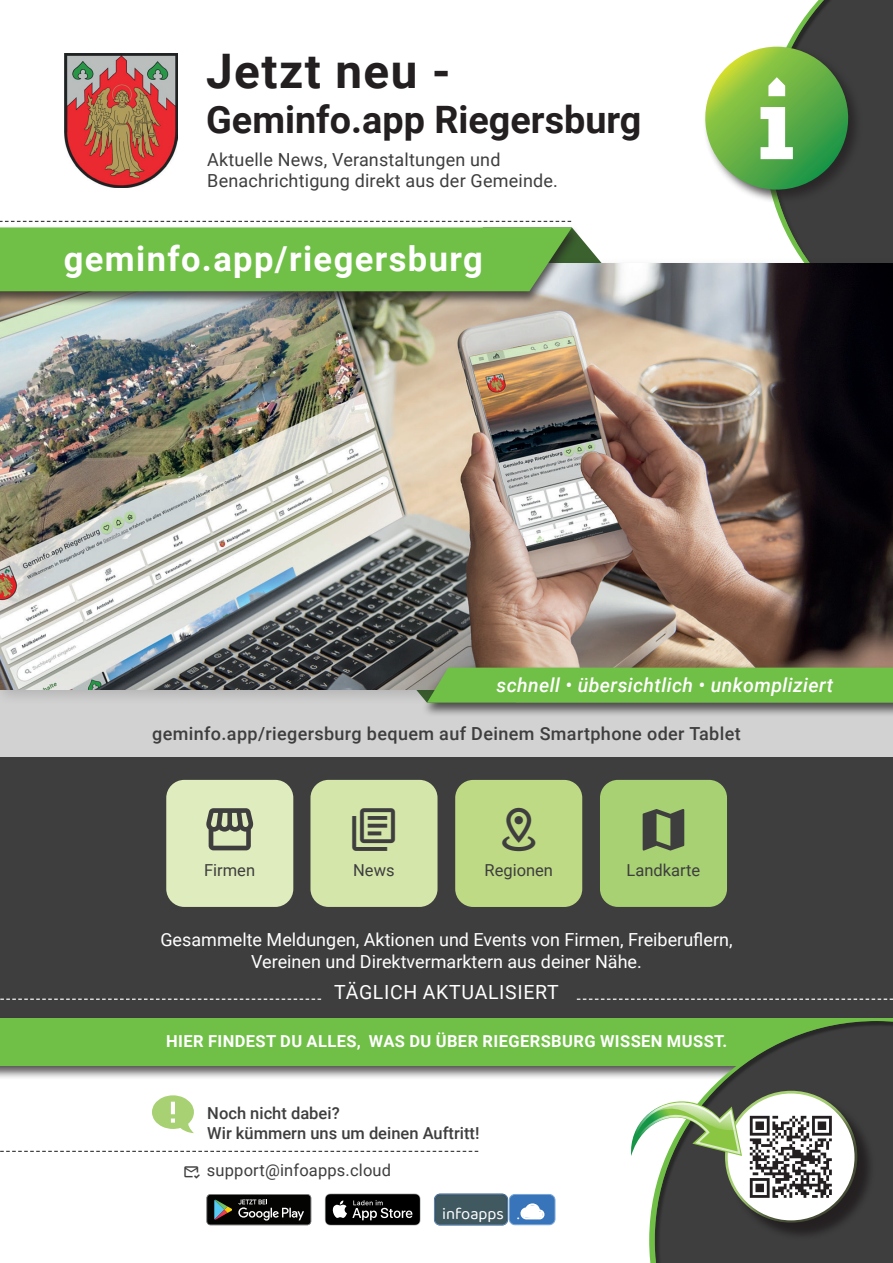
<style>
.page{position:relative;width:893px;height:1263px;background:#fff}
.page>*{position:absolute;margin:0;border:0;box-sizing:border-box;transform-origin:0 0}
.t1{font:700 47.7px "Roboto";letter-spacing:.03em;color:#231f20}
.t2{font:700 37.8px "Roboto";color:#231f20}
.t3{font:700 34.5px "Roboto";letter-spacing:.04em;color:#fff}
.t4{font:italic 500 19.5px "Roboto";letter-spacing:.02em;color:#fff}
.t5{font:19.5px "Roboto";letter-spacing:.035em;color:#fff}
.t6{font:18px/21.6px "Roboto";color:#fff;text-align:center}
.t7{font:18px/21.6px "Roboto";letter-spacing:.01em;color:#3e3e3f}
.t8{font:500 18px "Roboto";letter-spacing:.02em;color:#3e3e3f}
.t9{font:700 16.5px "Roboto";letter-spacing:.025em;color:#fff}
.t10{font:16.5px "Roboto";color:#3e3e3f}
.t11{font:500 16.5px/19.8px "Roboto";color:#3e3e3f}
.t12{font:16.5px "Baloo Chettan 2";color:#fff}
</style>
<div class="page">
<div style="left:0;top:688px;width:893px;height:352px;background:#3e3e3f"></div>
<div style="left:0;top:690px;width:893px;height:66px;background:#d2d2d2"></div>
<div style="left:0;top:1016px;width:893px;height:64px;background:#231f20;opacity:.75"></div>
<div style="left:0;top:1018px;width:893px;height:47px;background:#70bf46"></div>
<img style="left:0;top:264px;width:893px;height:426px">
<svg style="left:698px;top:0;width:195px;height:353px"></svg>
<div style="left:0;top:225px;width:580px;height:81px;background:#231f20;opacity:.75"></div>
<svg style="left:0;top:221px;width:625px;height:70px;background:#82c361"></svg>
<div style="left:421px;top:666px;width:472px;height:51px;background:#231f20;opacity:.75"></div>
<svg style="left:374px;top:639px;width:519px;height:64px;background:#7b9958"></svg>
<svg style="left:0;top:998px;width:321px;height:2px"></svg>
<svg style="left:577px;top:998px;width:316px;height:2px"></svg>
<div style="left:310px;top:780px;width:127px;height:127px;background:#d4e6aa;border-radius:18px"></div>
<div style="left:166px;top:780px;width:127px;height:127px;background:#dfecbd;border-radius:18px"></div>
<div style="left:600px;top:780px;width:127px;height:127px;background:#a7d172;border-radius:18px"></div>
<div style="left:455px;top:780px;width:127px;height:127px;background:#bfda84;border-radius:18px"></div>
<svg style="left:0;top:1151px;width:478px;height:1px"></svg>
<svg style="left:652px;top:1021px;width:241px;height:80px;fill:#3e3e3f"></svg>
<div style="left:730px;top:1096px;width:143px;height:143px;background:#231f20;opacity:.75"></div>
<div style="left:728px;top:1093px;width:126px;height:127px;background:#fff;border-radius:50%"></div>
<svg style="left:207px;top:1194px;width:104px;height:31px;background:#2b2e2b"></svg>
<svg style="left:325px;top:1193px;width:96px;height:32px;background:#303031"></svg>
<div style="left:509px;top:1194px;width:46px;height:31px;background:#3874ba;border-radius:6px"></div>
<div style="left:509px;top:1194px;width:46px;height:31px;border:1px solid #7aa7d8;border-radius:6px"></div>
<div style="left:434px;top:1194px;width:74px;height:31px;background:#405860;border-radius:6px"></div>
<div style="left:434px;top:1194px;width:74px;height:31px;border:1px solid #051c38;border-radius:6px"></div>
<svg style="left:520px;top:1203px;width:24px;height:16px"></svg>
<svg style="left:631px;top:1101px;width:262px;height:162px"></svg>
<img style="left:64px;top:54px;width:113px;height:133px">
<h1 class="t1" style="left:206px;top:37px;width:246px">Jetzt neu -</h1>
<h2 class="t2" style="left:206px;top:93px;width:437px">Geminfo.app Riegersburg</h2>
<p class="t7" style="left:207px;top:148px;width:352px">Aktuelle News, Veranstaltungen und<br>Benachrichtigung direkt aus der Gemeinde.</p>
<h3 class="t3" style="left:64px;top:235px;width:420px">geminfo.app/riegersburg</h3>
<p class="t4" style="left:496px;top:671px;width:338px">schnell • übersichtlich • unkompliziert</p>
<p class="t8" style="left:152px;top:721px;width:590px">geminfo.app/riegersburg bequem auf Deinem Smartphone oder Tablet</p>
<p class="t10" style="left:204px;top:858px;width:53px">Firmen</p>
<p class="t10" style="left:353px;top:858px;width:43px">News</p>
<p class="t10" style="left:485px;top:858px;width:70px">Regionen</p>
<p class="t10" style="left:626px;top:858px;width:75px">Landkarte</p>
<p class="t6" style="left:160px;top:928px;width:574px">Gesammelte Meldungen, Aktionen und Events von Firmen, Freiberuflern,<br>Vereinen und Direktvermarktern aus deiner Nähe.</p>
<p class="t5" style="left:334px;top:978px;width:226px">TÄGLICH AKTUALISIERT</p>
<p class="t9" style="left:166px;top:1029px;width:563px">HIER FINDEST DU ALLES, WAS DU ÜBER RIEGERSBURG WISSEN MUSST.</p>
<p class="t11" style="left:207px;top:1103px;width:274px">Noch nicht dabei?<br>Wir kümmern uns um deinen Auftritt!</p>
<p class="t10" style="left:207px;top:1159px;width:186px">support@infoapps.cloud</p>
<p class="t12" style="left:442px;top:1202px;width:79px">infoapps .</p>
</div>
